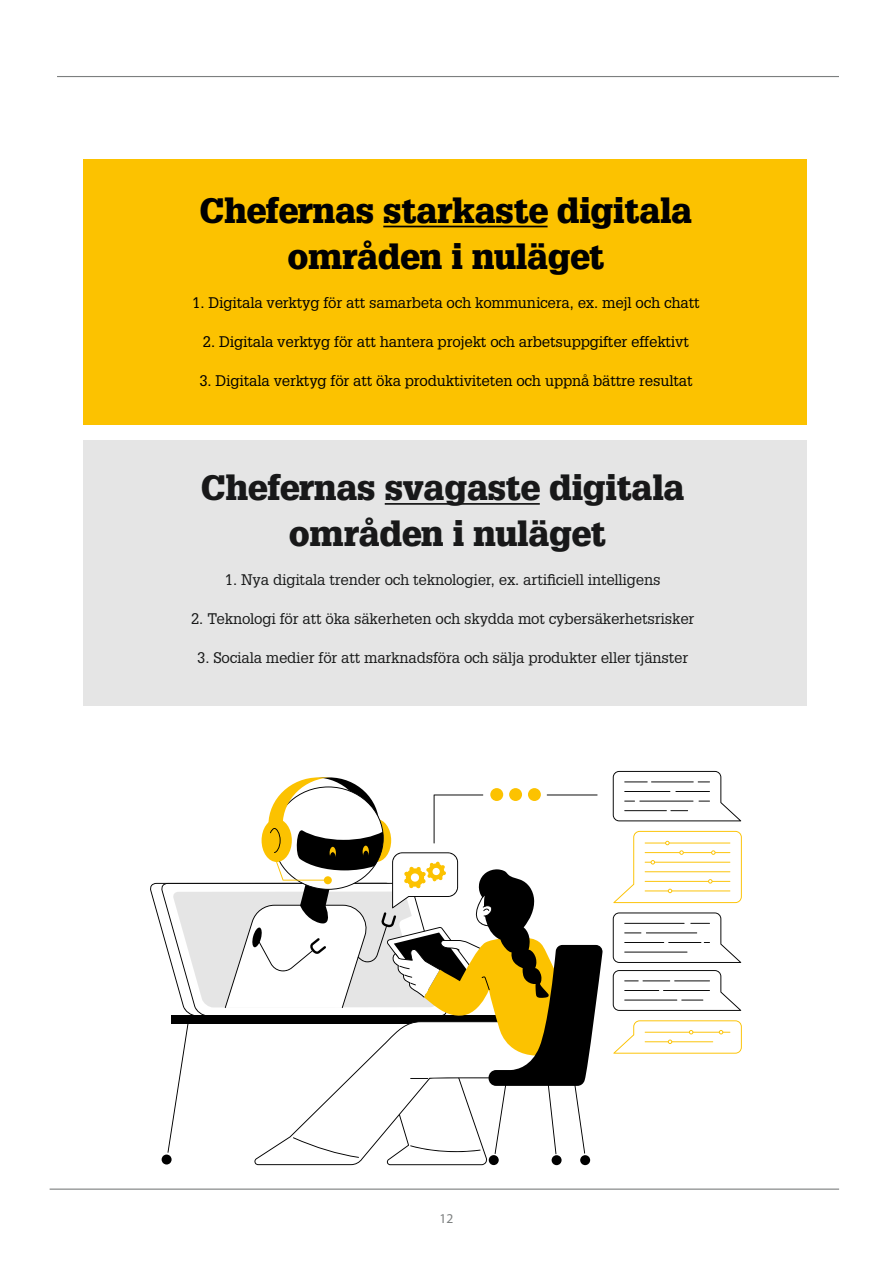
<style>
.page{position:relative;width:893px;height:1263px;background:#fff}
.page>*{position:absolute;margin:0;border:0;box-sizing:border-box;transform-origin:0 0}
.t1{font:900 34.5px "Glypha LT Std";letter-spacing:-.01em;color:#000001}
.t2{font:15px "Glypha LT Std";letter-spacing:-.01em;color:#000001}
.t3{font:13.5px "Myriad Pro";color:#7c7f7f}
</style>
<div class="page">
<hr style="left:57px;top:76px;width:782px;height:1px;background:#7c7f7f">
<hr style="left:50px;top:1188px;width:789px;height:2px;background:#7c7f7f">
<div style="left:83px;top:159px;width:723px;height:265px;background:#fcc200"></div>
<hr style="left:383px;top:226px;width:165px;height:1px;background:#000001">
<div style="left:83px;top:440px;width:723px;height:265px;background:#e5e5e5"></div>
<svg style="left:613px;top:771px;width:128px;height:50px"></svg>
<hr style="left:624px;top:810px;width:43px;height:1px;background:#000">
<svg style="left:613px;top:912px;width:128px;height:51px"></svg>
<hr style="left:668px;top:942px;width:33px;height:1px;background:#000">
<hr style="left:624px;top:942px;width:40px;height:1px;background:#000">
<hr style="left:624px;top:951px;width:63px;height:1px;background:#000">
<svg style="left:613px;top:970px;width:128px;height:41px"></svg>
<hr style="left:624px;top:999px;width:53px;height:1px;background:#000">
<svg style="left:613px;top:1020px;width:129px;height:34px"></svg>
<svg style="left:613px;top:831px;width:129px;height:72px"></svg>
<svg style="left:150px;top:777px;width:453px;height:388px"></svg>
<div style="left:490px;top:788px;width:13px;height:13px;background:#fcc200;border-radius:50%"></div>
<div style="left:509px;top:788px;width:13px;height:13px;background:#fcc200;border-radius:50%"></div>
<div style="left:528px;top:788px;width:13px;height:13px;background:#fcc200;border-radius:50%"></div>
<p class="t1" style="left:200px;top:190px;width:494px">Chefernas starkaste digitala</p>
<p class="t1" style="left:287px;top:235px;width:319px">områden i nuläget</p>
<p class="t2" style="left:192px;top:293px;width:509px">1. Digitala verktyg för att samarbeta och kommunicera, ex. mejl och chatt</p>
<p class="t2" style="left:203px;top:332px;width:487px">2. Digitala verktyg för att hantera projekt och arbetsuppgifter effektivt</p>
<p class="t2" style="left:199px;top:371px;width:495px">3. Digitala verktyg för att öka produktiviteten och uppnå bättre resultat</p>
<p class="t1" style="left:201px;top:467px;width:485px">Chefernas svagaste digitala</p>
<p class="t1" style="left:289px;top:513px;width:319px">områden i nuläget</p>
<p class="t2" style="left:225px;top:571px;width:437px">1. Nya digitala trender och teknologier, ex. artificiell intelligens</p>
<p class="t2" style="left:191px;top:610px;width:505px">2. Teknologi för att öka säkerheten och skydda mot cybersäkerhetsrisker</p>
<p class="t2" style="left:197px;top:649px;width:493px">3. Sociala medier för att marknadsföra och sälja produkter eller tjänster</p>
<p class="t3" style="left:440px;top:1210px;width:15px">12</p>
</div>
